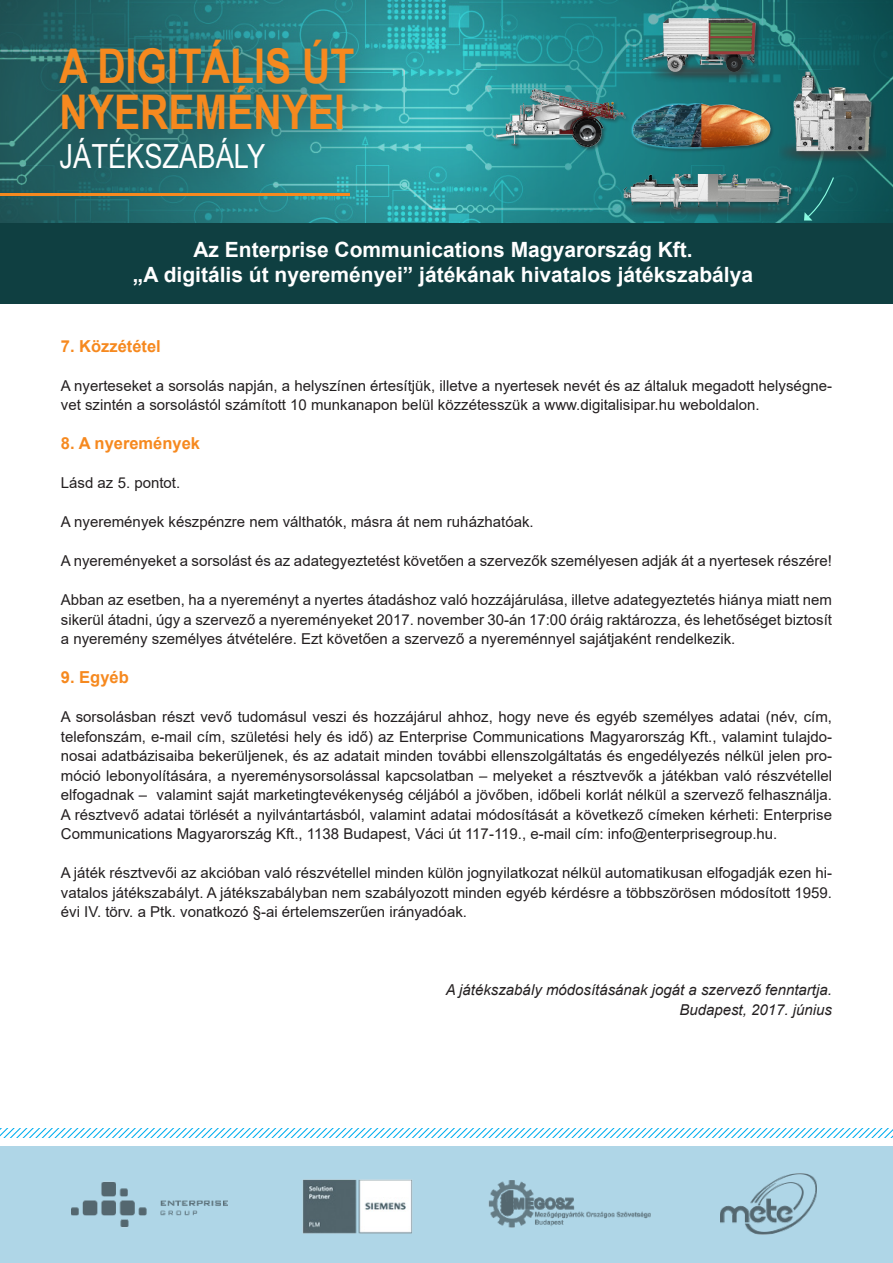
<style>
.page{position:relative;width:893px;height:1263px;background:#fff}
.page>*{position:absolute;margin:0;border:0;box-sizing:border-box;transform-origin:0 0}
.t1{font:700 47.85px "Arial Narrow";color:#f6891f}
.t2{font:33.3px "Arial Narrow";color:#fff}
.t3{font:700 21px "Arial";color:#fff}
.t4{font:700 16.5px "Arial";color:#f6891f}
.Normál{font:15px/19.5px "Arial";color:#231f20;text-align:justify}
.Normál-2{font:italic 15px "Arial";color:#231f20}
</style>
<div class="page">
<div style="left:0;top:1146px;width:893px;height:117px;background:#afd6e7"></div>
<svg style="left:0;top:1128px;width:893px;height:9px"></svg>
<img style="left:71px;top:1182px;width:157px;height:45px">
<img style="left:488px;top:1180px;width:163px;height:48px">
<img style="left:720px;top:1173px;width:97px;height:62px">
<img style="left:303px;top:1179px;width:109px;height:55px">
<svg style="left:795px;top:0;width:98px;height:223px;background:#10595c"></svg>
<svg style="left:0;top:0;width:795px;height:223px;background:#278c91"></svg>
<div style="left:621px;top:173px;width:174px;height:47px;background:#231f20;opacity:.5"></div>
<img style="left:618px;top:174px;width:180px;height:43px">
<img style="left:626px;top:104px;width:151px;height:52px">
<div style="left:779px;top:71px;width:111px;height:94px;background:#231f20;opacity:.5"></div>
<img style="left:777px;top:61px;width:111px;height:100px">
<img style="left:637px;top:10px;width:125px;height:74px">
<div style="left:493px;top:88px;width:138px;height:64px;background:#1c8489"></div>
<img style="left:493px;top:79px;width:134px;height:75px">
<svg style="left:804px;top:176px;width:31px;height:45px"></svg>
<div style="left:22px;top:4px;width:368px;height:204px;background:#231f20;opacity:.75"></div>
<div style="left:0;top:223px;width:893px;height:81px;background:#0f3f41"></div>
<hr style="left:0;top:193px;width:350px;height:3px;background:#f6891f">
<p class="t1" style="left:60px;top:29px;width:296px">A DIGITÁLIS ÚT</p>
<p class="t1" style="left:60px;top:75px;width:287px">NYEREMÉNYEI</p>
<p class="t2" style="left:60px;top:132px;width:207px">JÁTÉKSZABÁLY</p>
<p class="t3" style="left:193px;top:235px;width:501px">Az Enterprise Communications Magyarország Kft.</p>
<p class="t3" style="left:133px;top:260px;width:622px">„A digitális út nyereményei” játékának hivatalos játékszabálya</p>
<p class="t4" style="left:61px;top:334px;width:101px">7. Közzététel</p>
<p class="Normál" style="left:61px;top:375px;width:772px">A nyerteseket a sorsolás napján, a helyszínen értesítjük, illetve a nyertesek nevét és az általuk megadott helységne&shy;vet szintén a sorsolástól számított 10 munkanapon belül közzétesszük a www.digitalisipar.hu weboldalon.</p>
<p class="t4" style="left:61px;top:432px;width:141px">8. A nyeremények</p>
<p class="Normál" style="left:61px;top:473px;width:121px">Lásd az 5. pontot.</p>
<p class="Normál" style="left:61px;top:512px;width:474px">A nyeremények készpénzre nem válthatók, másra át nem ruházhatóak.</p>
<p class="Normál" style="left:61px;top:551px;width:772px">A nyereményeket a sorsolást és az adategyeztetést követően a szervezők személyesen adják át a nyertesek részére!</p>
<p class="Normál" style="left:61px;top:590px;width:772px">Abban az esetben, ha a nyereményt a nyertes átadáshoz való hozzájárulása, illetve adategyeztetés hiánya miatt nem sikerül átadni, úgy a szervező a nyereményeket 2017. november 30-án 17:00 óráig raktározza, és lehetőséget biztosít a nyeremény személyes átvételére. Ezt követően a szervező a nyereménnyel sajátjaként rendelkezik.</p>
<p class="t4" style="left:61px;top:666px;width:69px">9. Egyéb</p>
<p class="Normál" style="left:61px;top:707px;width:773px">A sorsolásban részt vevő tudomásul veszi és hozzájárul ahhoz, hogy neve és egyéb személyes adatai (név, cím, telefonszám, e-mail cím, születési hely és idő) az Enterprise Communications Magyarország Kft., valamint tulajdo&shy;nosai adatbázisaiba bekerüljenek, és az adatait minden további ellenszolgáltatás és engedélyezés nélkül jelen pro&shy;móció lebonyolítására, a nyereménysorsolással kapcsolatban – melyeket a résztvevők a játékban való részvétellel elfogadnak – valamint saját marketingtevékenység céljából a jövőben, időbeli korlát nélkül a szervező felhasználja.<br>A résztvevő adatai törlését a nyilvántartásból, valamint adatai módosítását a következő címeken kérheti: Enterprise Communications Magyarország Kft., 1138 Budapest, Váci út 117-119., e-mail cím: info@enterprisegroup.hu.</p>
<p class="Normál" style="left:61px;top:863px;width:772px">A játék résztvevői az akcióban való részvétellel minden külön jognyilatkozat nélkül automatikusan elfogadják ezen hi&shy;vatalos játékszabályt. A játékszabályban nem szabályozott minden egyéb kérdésre a többszörösen módosított 1959. évi IV. törv. a Ptk. vonatkozó §-ai értelemszerűen irányadóak.</p>
<p class="Normál-2" style="left:446px;top:980px;width:388px">A játékszabály módosításának jogát a szervező fenntartja.</p>
<p class="Normál-2" style="left:679px;top:1000px;width:154px">Budapest, 2017. június</p>
</div>
